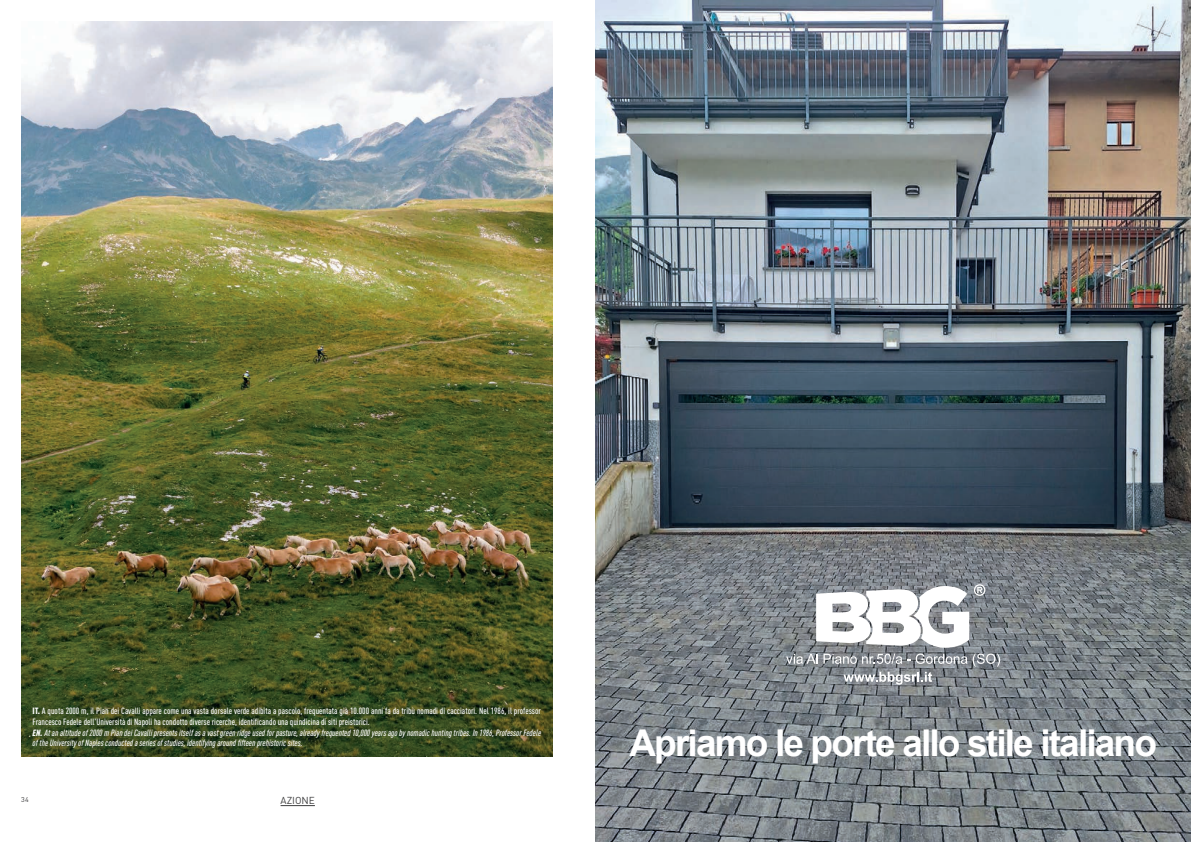
<style>
.page{position:relative;width:1191px;height:842px;background:#fff}
.page>*{position:absolute;margin:0;border:0;box-sizing:border-box;transform-origin:0 0}
.t1{font:700 37px "Arial";letter-spacing:-.05em;color:#fff}
.t2{font:10px "DIN Pro";color:#3e3e3f}
.t3{font:500 condensed 9px/10.8px "DIN Pro";color:#fff}
.t4{font:italic 500 condensed 9px/10.8px "DIN Pro";color:#fff}
.t5{font:7px "DIN Pro";color:#3e3e3f}
.s1{font-weight:900}
</style>
<div class="page">
<hr style="left:280px;top:805px;width:35px;height:1px;background:#3e3e3f">
<img style="left:21px;top:21px;width:532px;height:736px">
<img style="left:595px;top:0;width:596px;height:842px">
<svg style="left:786px;top:654px;width:31px;height:10px"></svg>
<svg style="left:823px;top:654px;width:177px;height:31px;background:#909499"></svg>
<svg style="left:816px;top:584px;width:169px;height:64px"></svg>
<p class="t3" style="left:33px;top:705px;width:510px"><span class="s1">IT.</span> A quota 2000 m, il Pian dei Cavalli appare come una vasta dorsale verde adibita a pascolo, frequentata già 10.000 anni fa da tribù nomadi di cacciatori. Nel 1986, il professor<br>Francesco Fedele dell'Università di Napoli ha condotto diverse ricerche, identificando una quindicina di siti preistorici.</p>
<p class="t4" style="left:33px;top:726px;width:510px"><span class="s1">EN.</span> At an altitude of 2000 m Pian dei Cavalli presents itself as a vast green ridge used for pasture, already frequented 10,000 years ago by nomadic hunting tribes. In 1986, Professor Fedele of the University of Naples conducted a series of studies, identifying around fifteen prehistoric sites.</p>
<p class="t1" style="left:629px;top:718px;width:529px">Apriamo le porte allo stile italiano</p>
<p class="t5" style="left:21px;top:794px;width:9px">34</p>
<p class="t2" style="left:280px;top:793px;width:36px">AZIONE</p>
</div>
